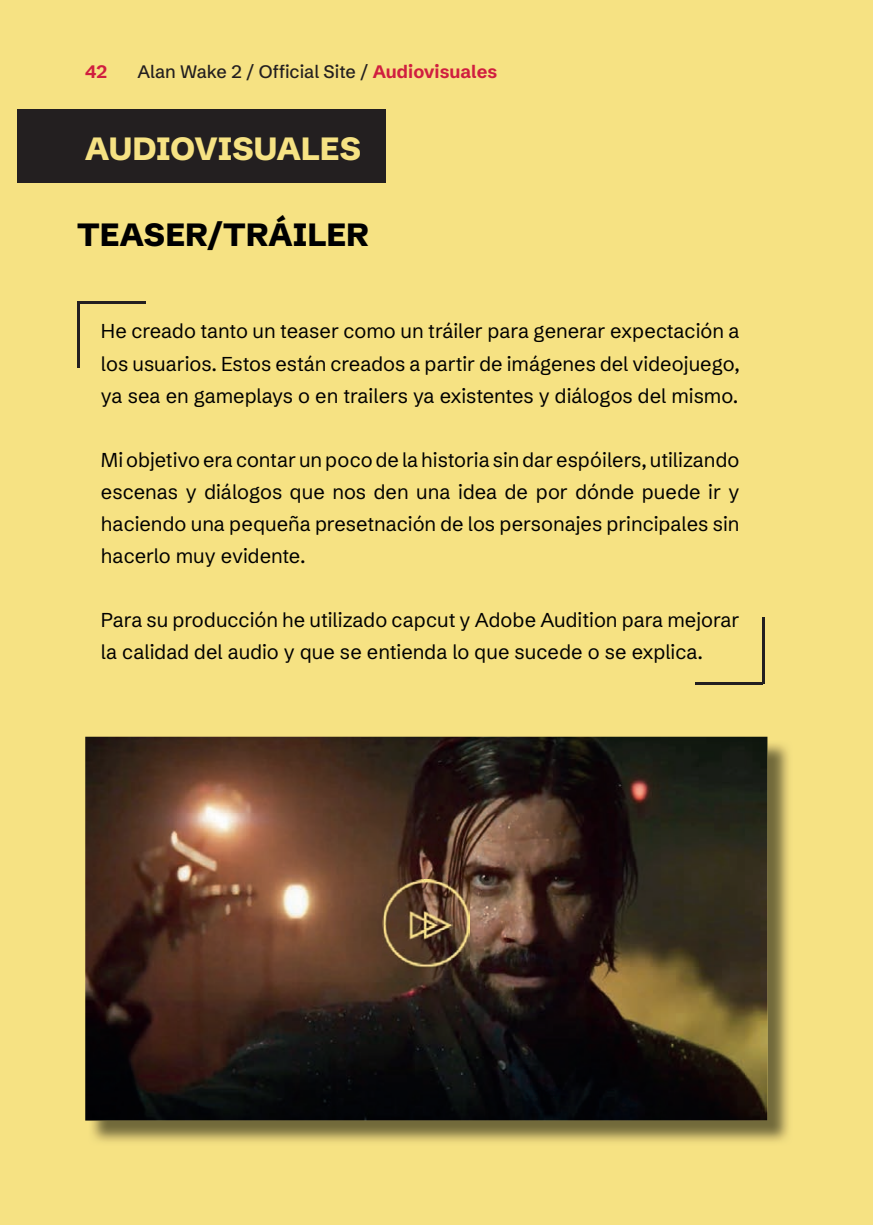
<style>
.page{position:relative;width:873px;height:1226px;background:#fff}
.page>*{position:absolute;margin:0;border:0;box-sizing:border-box;transform-origin:0 0}
.t1{font:800 32px "Schibsted Grotesk";color:#000}
.t2{font:800 32px "Schibsted Grotesk";color:#f6e283}
.t3{font:20px/32px "Schibsted Grotesk";color:#000;text-align:justify}
.t4{font:500 18px "Schibsted Grotesk";color:#231f20}
.t5{font:700 18px "Schibsted Grotesk";color:#d01e3f}
.s1{font-weight:700;color:#d01e3f}
</style>
<div class="page">
<div style="left:0;top:0;width:873px;height:1224px;background:#f6e283"></div>
<div style="left:17px;top:109px;width:368px;height:73px;background:#231f20"></div>
<hr style="left:77px;top:301px;width:2px;height:67px;background:#231f20">
<hr style="left:78px;top:301px;width:68px;height:2px;background:#231f20">
<hr style="left:762px;top:617px;width:2px;height:67px;background:#231f20">
<hr style="left:695px;top:682px;width:68px;height:2px;background:#231f20">
<img style="left:89px;top:740px;width:700px;height:402px">
<img style="left:85px;top:736px;width:682px;height:384px">
<img style="left:383px;top:879px;width:87px;height:98px">
<p class="t5" style="left:85px;top:60px;width:23px">42</p>
<p class="t4" style="left:137px;top:60px;width:361px">Alan Wake 2 / Official Site / <span class="s1">Audiovisuales</span></p>
<h1 class="t2" style="left:85px;top:129px;width:277px">AUDIOVISUALES</h1>
<h1 class="t1" style="left:77px;top:215px;width:293px">TEASER/TRÁILER</h1>
<p class="t3" style="left:101px;top:315px;width:640px">He creado tanto un teaser como un tráiler para generar expectación a los usuarios. Estos están creados a partir de imágenes del videojuego, ya sea en gameplays o en trailers ya existentes y diálogos del mismo.</p>
<p class="t3" style="left:101px;top:443px;width:640px">Mi objetivo era contar un poco de la historia sin dar espóilers, utilizando escenas y diálogos que nos den una idea de por dónde puede ir y haciendo una pequeña presetnación de los personajes principales sin hacerlo muy evidente.</p>
<p class="t3" style="left:101px;top:603px;width:640px">Para su producción he utilizado capcut y Adobe Audition para mejorar la calidad del audio y que se entienda lo que sucede o se explica.</p>
</div>
